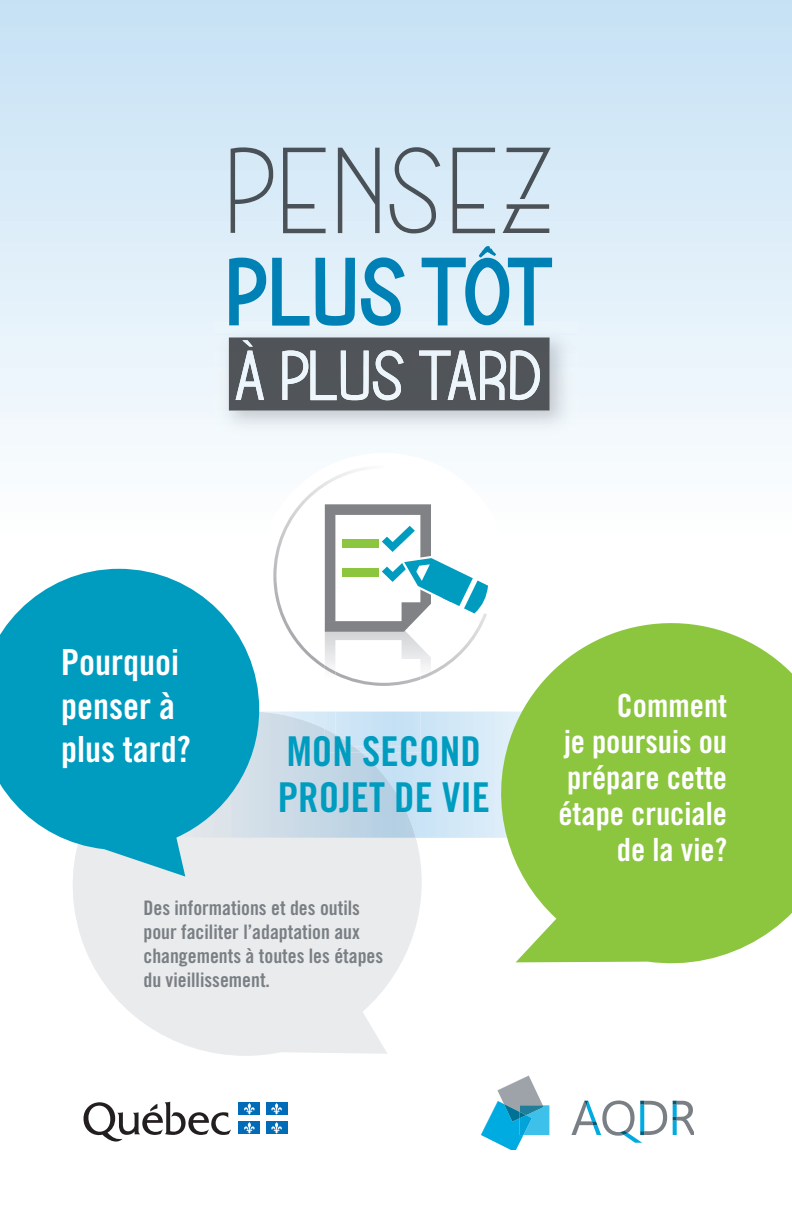
<style>
.page{position:relative;width:792px;height:1224px;background:#fff}
.page>*{position:absolute;margin:0;border:0;box-sizing:border-box;transform-origin:0 0}
.t1{font:41.2px/45.4px "Trade Gothic Bold Cond Twenty";color:#009cbf}
.t2{font:36px/43.2px "Trade Gothic Bold Cond Twenty";color:#fff}
.t3{font:32px/36px "Trade Gothic Bold Cond Twenty";color:#fff;text-align:right}
.t4{font:20px/24px "Trade Gothic Bold Cond Twenty";color:#797f84}
</style>
<div class="page">
<svg style="left:242px;top:438px;width:284px;height:274px"></svg>
<img style="left:273px;top:465px;width:214px;height:221px">
<svg style="left:325px;top:504px;width:163px;height:208px"></svg>
<svg style="left:73px;top:838px;width:349px;height:218px;fill:#eaebec"></svg>
<img style="left:416px;top:712px;width:15px;height:40px">
<img style="left:259px;top:712px;width:157px;height:126px">
<img style="left:325px;top:729px;width:36px;height:23px">
<img style="left:214px;top:323px;width:364px;height:114px">
<img style="left:229px;top:337px;width:321px;height:74px">
<img style="left:479px;top:246px;width:17px;height:12px">
<img style="left:231px;top:147px;width:42px;height:86px">
<img style="left:283px;top:148px;width:43px;height:85px">
<img style="left:338px;top:148px;width:42px;height:85px">
<img style="left:390px;top:147px;width:50px;height:86px">
<img style="left:453px;top:148px;width:42px;height:85px">
<img style="left:503px;top:148px;width:48px;height:85px">
<img style="left:229px;top:258px;width:37px;height:67px">
<img style="left:272px;top:258px;width:38px;height:68px">
<img style="left:315px;top:258px;width:40px;height:68px">
<img style="left:361px;top:257px;width:44px;height:69px">
<img style="left:422px;top:258px;width:130px;height:67px">
<img style="left:236px;top:351px;width:28px;height:49px">
<img style="left:282px;top:350px;width:26px;height:50px">
<img style="left:310px;top:351px;width:27px;height:49px">
<img style="left:341px;top:351px;width:28px;height:49px">
<img style="left:373px;top:350px;width:31px;height:50px">
<img style="left:419px;top:351px;width:29px;height:49px">
<img style="left:448px;top:351px;width:28px;height:49px">
<img style="left:480px;top:351px;width:26px;height:49px">
<img style="left:510px;top:350px;width:30px;height:50px">
<svg style="left:242px;top:340px;width:11px;height:7px"></svg>
<svg style="left:481px;top:1076px;width:68px;height:74px"></svg>
<svg style="left:571px;top:1101px;width:96px;height:42px"></svg>
<svg style="left:673px;top:1101px;width:21px;height:34px"></svg>
<svg style="left:84px;top:1102px;width:147px;height:40px"></svg>
<div style="left:239px;top:1102px;width:21px;height:13px;background:#006bb6"></div>
<svg style="left:244px;top:1103px;width:11px;height:12px"></svg>
<div style="left:266px;top:1102px;width:21px;height:13px;background:#006bb6"></div>
<svg style="left:271px;top:1103px;width:11px;height:12px"></svg>
<div style="left:239px;top:1121px;width:21px;height:13px;background:#006bb6"></div>
<svg style="left:244px;top:1122px;width:11px;height:12px"></svg>
<div style="left:266px;top:1121px;width:21px;height:13px;background:#006bb6"></div>
<svg style="left:271px;top:1122px;width:11px;height:12px"></svg>
<svg style="left:0;top:569px;width:259px;height:308px;background:#39b0cc"></svg>
<svg style="left:488px;top:602px;width:304px;height:362px;fill:#8bc63e"></svg>
<h2 class="t2" style="left:61px;top:641px;width:131px">Pourquoi penser à plus tard?</h2>
<h1 class="t1" style="left:278px;top:729px;width:214px">MON SECOND<br>PROJET DE VIE</h1>
<p class="t4" style="left:143px;top:896px;width:241px">Des informations et des outils pour faciliter l’adaptation aux changements à toutes les étapes du vieillissement.</p>
<h3 class="t3" style="left:558px;top:687px;width:170px">Comment<br>je poursuis ou prépare cette étape cruciale de la vie?</h3>
</div>
